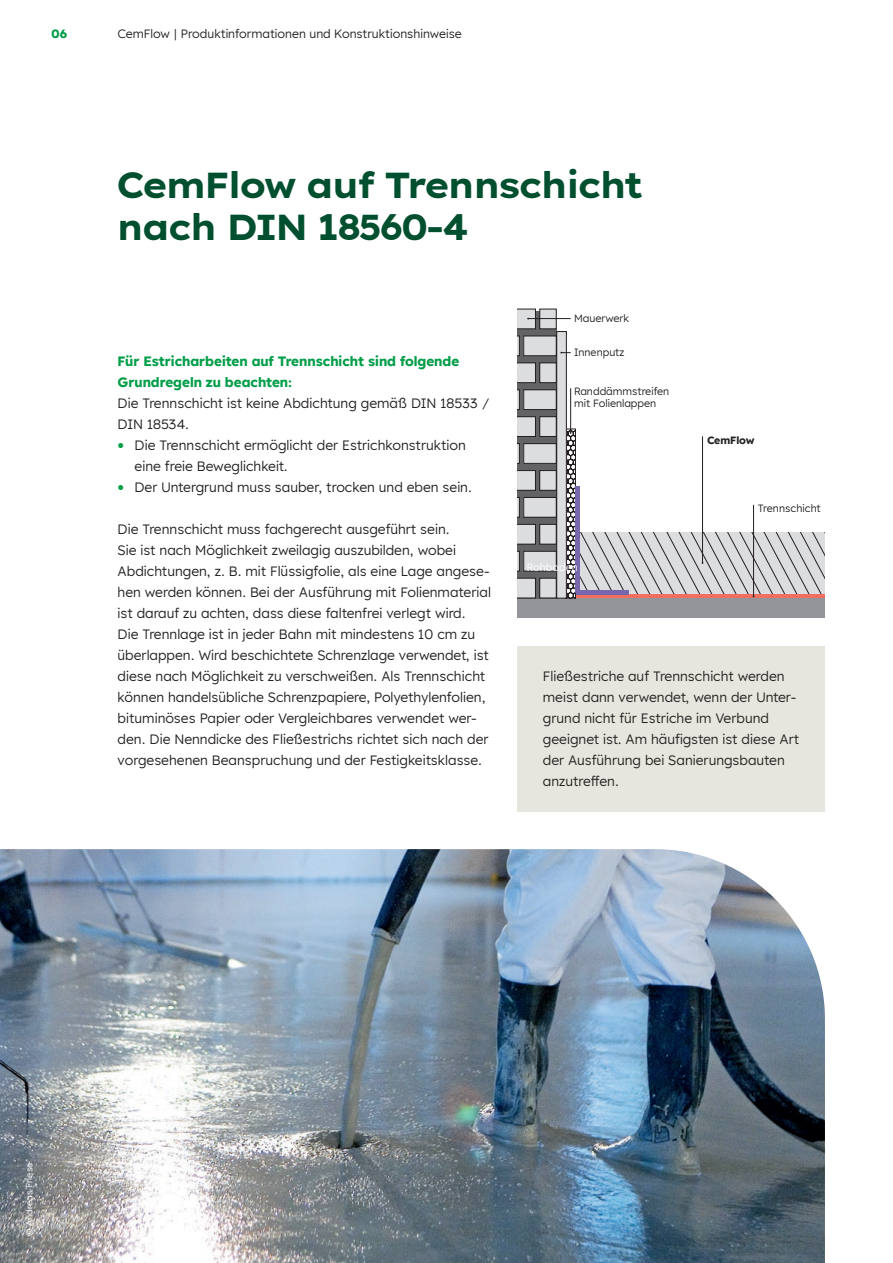
<style>
.page{position:relative;width:893px;height:1263px;background:#fff}
.page>*{position:absolute;margin:0;border:0;box-sizing:border-box;transform-origin:0 0}
.t1{font:700 36px/42px "Lexend Exa HM";color:#004f2f}
.t2{font:13.5px/21px "Lexend HM";color:#231f20}
.t3{font:700 13.5px/21px "Lexend HM";color:#009d48}
.t4{font:12px "Lexend HM";color:#231f20}
.t5{font:700 12px "Lexend HM";color:#009d48}
.t6{font:10.5px/12px "Lexend HM";color:#231f20}
.t7{font:10.5px "Lexend HM";color:#fff}
.t8{font:700 10.5px "Lexend HM";letter-spacing:-.005em;color:#231f20}
.t9{font:9px "Lexend HM";color:#fff}
.s1{font-family:"Lexend Exa HM";font-weight:700;font-size:18px;color:#009d48}
</style>
<div class="page">
<div style="left:517px;top:598px;width:308px;height:20px;background:#939598"></div>
<svg style="left:517px;top:309px;width:308px;height:289px"></svg>
<img style="left:0;top:849px;width:825px;height:414px">
<div style="left:517px;top:646px;width:308px;height:166px;background:#e7e6de"></div>
<p class="t5" style="left:51px;top:24px;width:18px">06</p>
<p class="t4" style="left:118px;top:25px;width:346px">CemFlow | Produktinformationen und Konstruktionshinweise</p>
<h1 class="t1" style="left:118px;top:162px;width:526px">CemFlow auf Trennschicht nach DIN 18560-4</h1>
<p class="t3" style="left:118px;top:350px;width:343px">Für Estricharbeiten auf Trennschicht sind folgende<br>Grundregeln zu beachten:</p>
<p class="t2" style="left:118px;top:392px;width:373px">Die Trennschicht ist keine Abdichtung gemäß DIN 18533 /<br>DIN 18534.</p>
<p class="t2" style="left:135px;top:434px;width:333px;text-indent:-17px"><span class="s1">•</span> Die Trennschicht ermöglicht der Estrichkonstruktion eine freie Beweglichkeit.</p>
<p class="t2" style="left:118px;top:476px;width:356px"><span class="s1">•</span> Der Untergrund muss sauber, trocken und eben sein.</p>
<p class="t2" style="left:118px;top:518px;width:375px">Die Trennschicht muss fachgerecht ausgeführt sein.<br>Sie ist nach Möglichkeit zweilagig auszubilden, wobei Abdichtungen, z. B. mit Flüssigfolie, als eine Lage angese&shy;hen werden können. Bei der Ausführung mit Folienmaterial ist darauf zu achten, dass diese faltenfrei verlegt wird.<br>Die Trennlage ist in jeder Bahn mit mindestens 10 cm zu überlappen. Wird beschichtete Schrenzlage verwendet, ist diese nach Möglichkeit zu verschweißen. Als Trennschicht können handelsübliche Schrenzpapiere, Polyethylenfolien, bituminöses Papier oder Vergleichbares verwendet wer&shy;den. Die Nenndicke des Fließestrichs richtet sich nach der vorgesehenen Beanspruchung und der Festigkeitsklasse.</p>
<p class="t6" style="left:574px;top:312px;width:57px">Mauerwerk</p>
<p class="t6" style="left:574px;top:345px;width:52px">Innenputz</p>
<p class="t6" style="left:574px;top:385px;width:97px">Randdämmstreifen mit Folienlappen</p>
<p class="t7" style="left:527px;top:559px;width:53px">Rohboden</p>
<p class="t8" style="left:707px;top:432px;width:49px">CemFlow</p>
<p class="t6" style="left:758px;top:501px;width:64px">Trennschicht</p>
<p class="t2" style="left:543px;top:665px;width:258px">Fließestriche auf Trennschicht werden meist dann verwendet, wenn der Unter&shy;grund nicht für Estriche im Verbund geeignet ist. Am häufigsten ist diese Art der Ausführung bei Sanierungsbauten anzutreffen.</p>
<p class="t9" style="left:23px;top:1236px;width:75px;rotate:-90deg">© Andreas Friese</p>
</div>
